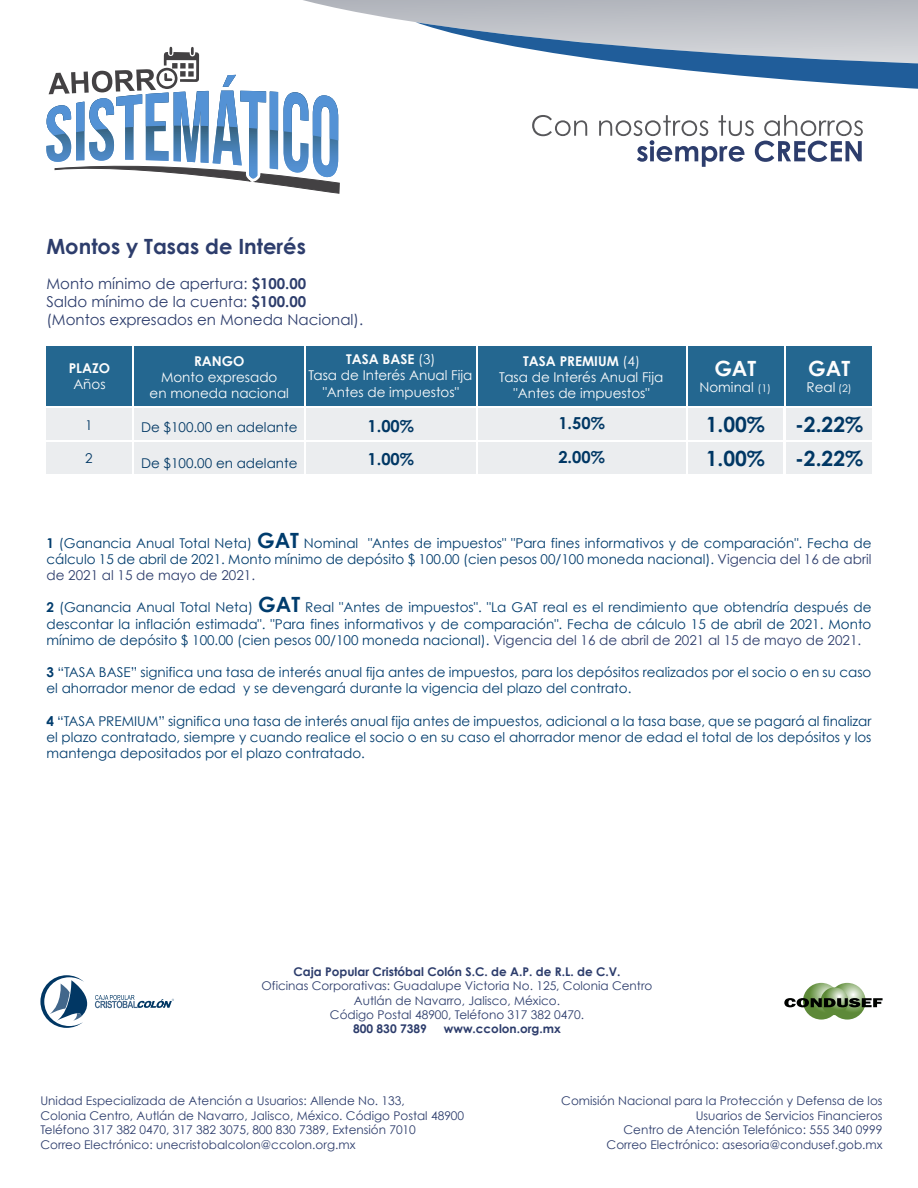
<style>
.page{position:relative;width:918px;height:1188px;background:#fff}
.page>*{position:absolute;margin:0;border:0;box-sizing:border-box;transform-origin:0 0}
.t1{font:700 21px/34.5px "Century Gothic";color:#003764}
.t2{font:700 21px "Century Gothic";color:#2d3d6c}
.t3{font:700 21px "Century Gothic";color:#fdfdfd}
.t4{font:700 16.5px/33px "Century Gothic";color:#003764}
.t5{font:15px/18px "Century Gothic";color:#2d3d6c}
.t6{font:13.5px/16.2px "Century Gothic";color:#003c6d;text-align:justify}
.t7{font:13.5px/16.2px "Century Gothic";color:#fdfdfd;text-align:center}
.t8{font:13.5px "Century Gothic";color:#003764}
.t9{font:700 13.5px "Century Gothic";color:#fdfdfd}
.t10{font:12px/14.4px "Century Gothic";color:#2d3d6c;text-align:center}
.t11{font:700 12px "Century Gothic";color:#2d3d6c}
.s1{font-weight:700}
.s2{font-size:10.5px}
.s3{font-weight:700;font-size:21px}
.s4{color:#2d3d6c}
</style>
<div class="page">
<svg style="left:303px;top:0;width:113px;height:23px"></svg>
<svg style="left:416px;top:0;width:502px;height:89px"></svg>
<svg style="left:532px;top:115px;width:331px;height:52px"></svg>
<div style="left:46px;top:347px;width:86px;height:59px;background:#246790"></div>
<div style="left:134px;top:347px;width:170px;height:59px;background:#246790"></div>
<div style="left:306px;top:347px;width:170px;height:59px;background:#246790"></div>
<div style="left:478px;top:347px;width:208px;height:59px;background:#246790"></div>
<div style="left:688px;top:347px;width:96px;height:59px;background:#246790"></div>
<div style="left:786px;top:347px;width:86px;height:59px;background:#246790"></div>
<div style="left:46px;top:408px;width:86px;height:32px;background:#ebedef"></div>
<div style="left:688px;top:408px;width:95px;height:32px;background:#ebedef"></div>
<div style="left:786px;top:408px;width:86px;height:32px;background:#ebedef"></div>
<div style="left:134px;top:408px;width:170px;height:32px;background:#ebedef"></div>
<div style="left:306px;top:408px;width:170px;height:32px;background:#ebedef"></div>
<div style="left:478px;top:408px;width:208px;height:32px;background:#ebedef"></div>
<div style="left:46px;top:442px;width:86px;height:32px;background:#ebedef"></div>
<div style="left:688px;top:442px;width:95px;height:32px;background:#ebedef"></div>
<div style="left:786px;top:442px;width:86px;height:32px;background:#ebedef"></div>
<div style="left:134px;top:442px;width:170px;height:32px;background:#ebedef"></div>
<div style="left:306px;top:442px;width:170px;height:32px;background:#ebedef"></div>
<div style="left:478px;top:442px;width:208px;height:32px;background:#ebedef"></div>
<svg style="left:803px;top:983px;width:37px;height:37px"></svg>
<svg style="left:829px;top:983px;width:37px;height:37px"></svg>
<svg style="left:821px;top:987px;width:27px;height:28px"></svg>
<svg style="left:784px;top:998px;width:99px;height:9px"></svg>
<svg style="left:40px;top:975px;width:134px;height:53px"></svg>
<svg style="left:46px;top:47px;width:294px;height:147px"></svg>
<h1 class="t2" style="left:46px;top:230px;width:261px">Montos y Tasas de Interés</h1>
<p class="t5" style="left:46px;top:274px;width:318px">Monto mínimo de apertura: <span class="s1">$100.00<br></span>Saldo mínimo de la cuenta: <span class="s1">$100.00 </span>(Montos expresados en Moneda Nacional).</p>
<p class="t9" style="left:69px;top:358px;width:43px">PLAZO</p>
<p class="t7" style="left:73px;top:376px;width:34px">Años</p>
<p class="t8" style="left:85px;top:417px;width:9px">1</p>
<p class="t8" style="left:85px;top:450px;width:9px">2</p>
<p class="t9" style="left:194px;top:351px;width:52px">RANGO</p>
<p class="t7" style="left:150px;top:369px;width:141px">Monto expresado<br>en moneda nacional</p>
<p class="t8" style="left:141px;top:418px;width:158px">De $100.00 en adelante</p>
<p class="t8" style="left:141px;top:454px;width:158px">De $100.00 en adelante</p>
<p class="t7" style="left:308px;top:351px;width:165px"><span class="s1">TASA BASE</span> (3)<br>Tasa de Interés Anual Fija "Antes de impuestos"</p>
<p class="t7" style="left:499px;top:353px;width:165px"><span class="s1">TASA PREMIUM</span> (4)<br>Tasa de Interés Anual Fija "Antes de impuestos"</p>
<h1 class="t3" style="left:714px;top:353px;width:43px">GAT</h1>
<p class="t7" style="left:699px;top:379px;width:73px">Nominal <span class="s2">(1)</span></p>
<h1 class="t3" style="left:808px;top:353px;width:43px">GAT</h1>
<p class="t7" style="left:806px;top:379px;width:47px">Real <span class="s2">(2)</span></p>
<p class="t4" style="left:368px;top:408px;width:48px">1.00%<br>1.00%</p>
<h1 class="t1" style="left:706px;top:406px;width:61px">1.00%<br>1.00%</h1>
<h1 class="t1" style="left:795px;top:406px;width:70px">-2.22% -2.22%</h1>
<p class="t4" style="left:558px;top:405px;width:48px;line-height:34.5px">1.50%<br>2.00%</p>
<p class="t6" style="left:46px;top:535px;width:827px"><span class="s1">1</span> (Ganancia Anual Total Neta) <span class="s3">GAT</span> Nominal "Antes de impuestos" "Para fines informativos y de comparación". Fecha de cálculo 15 de abril de 2021. Monto mínimo de depósito $ 100.00 (cien pesos 00/100 moneda nacional). <span class="s4">Vigencia del 16 de abril de 2021 al 15 de mayo de 2021.</span></p>
<p class="t6" style="left:46px;top:599px;width:827px"><span class="s1">2</span> (Ganancia Anual Total Neta) <span class="s3">GAT</span> Real "Antes de impuestos". "La GAT real es el rendimiento que obtendría después de descontar la inflación estimada". "Para fines informativos y de comparación". Fecha de cálculo 15 de abril de 2021. Monto mínimo de depósito $ 100.00 (cien pesos 00/100 moneda nacional). <span class="s4">Vigencia del 16 de abril de 2021 al 15 de mayo de 2021.</span></p>
<p class="t6" style="left:46px;top:664px;width:827px"><span class="s1">3</span> “TASA BASE” significa una tasa de interés anual fija antes de impuestos, para los depósitos realizados por el socio o en su caso el ahorrador menor de edad y se devengará durante la vigencia del plazo del contrato.</p>
<p class="t6" style="left:46px;top:713px;width:827px"><span class="s1">4</span> “TASA PREMIUM” significa una tasa de interés anual fija antes de impuestos, adicional a la tasa base, que se pagará al finalizar el plazo contratado, siempre y cuando realice el socio o en su caso el ahorrador menor de edad el total de los depósitos y los mantenga depositados por el plazo contratado.</p>
<p class="t11" style="left:293px;top:962px;width:329px">Caja Popular Cristóbal Colón S.C. de A.P. de R.L. de C.V.</p>
<p class="t10" style="left:262px;top:978px;width:392px">Oficinas Corporativas: Guadalupe Victoria No. 125, Colonia Centro<br>Autlán de Navarro, Jalisco, México.<br>Código Postal 48900, Teléfono 317 382 0470.</p>
<p class="t11" style="left:353px;top:1020px;width:75px">800 830 7389</p>
<p class="t11" style="left:444px;top:1020px;width:119px">www.ccolon.org.mx</p>
<p class="t10" style="left:40px;top:1094px;width:425px;text-align:left">Unidad Especializada de Atención a Usuarios: Allende No. 133,<br>Colonia Centro, Autlán de Navarro, Jalisco, México. Código Postal 48900<br>Teléfono 317 382 0470, 317 382 3075, 800 830 7389, Extensión 7010<br>Correo Electrónico: unecristobalcolon@ccolon.org.mx</p>
<p class="t10" style="left:561px;top:1094px;width:323px;text-align:right">Comisión Nacional para la Protección y Defensa de los Usuarios de Servicios Financieros<br>Centro de Atención Telefónico: 555 340 0999<br>Correo Electrónico: asesoria@condusef.gob.mx</p>
</div>
